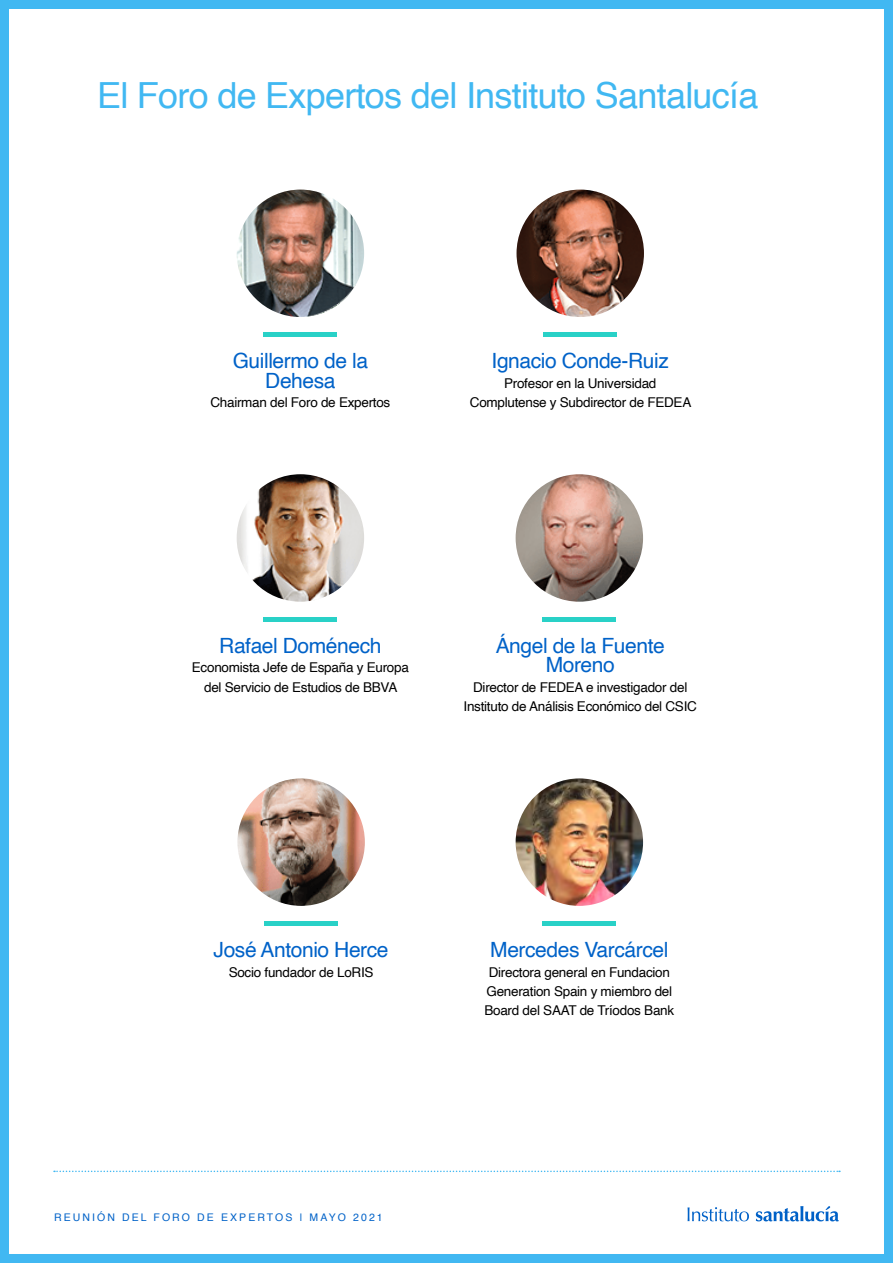
<style>
.page{position:relative;width:893px;height:1263px;background:#fff}
.page>*{position:absolute;margin:0;border:0;box-sizing:border-box;transform-origin:0 0}
.t1{font:36px "Helvetica";letter-spacing:-.02em;color:#41b8f2}
.t2{font:21px/19.5px "Helvetica";letter-spacing:-.02em;color:#0062c8;text-align:center}
.t3{font:13.5px/19.5px "Helvetica";letter-spacing:-.02em;color:#000;text-align:center}
.t4{font:10.5px "Helvetica";letter-spacing:.2em;color:#0062c8}
</style>
<div class="page">
<div style="left:0;top:0;width:893px;height:1263px;border:9px solid #41b8f2"></div>
<svg style="left:54px;top:1170px;width:786px;height:2px"></svg>
<svg style="left:688px;top:1207px;width:61px;height:14px"></svg>
<svg style="left:756px;top:1206px;width:83px;height:15px"></svg>
<img style="left:237px;top:778px;width:128px;height:128px;border-radius:64px">
<div style="left:264px;top:921px;width:74px;height:5px;background:#29d1c7"></div>
<img style="left:237px;top:190px;width:127px;height:127px;border-radius:64px">
<hr style="left:263px;top:333px;width:74px;height:4px;background:#29d1c7">
<img style="left:516px;top:190px;width:128px;height:127px;border-radius:64px">
<hr style="left:543px;top:333px;width:74px;height:4px;background:#29d1c7">
<img style="left:237px;top:474px;width:127px;height:128px;border-radius:64px">
<hr style="left:263px;top:617px;width:74px;height:4px;background:#29d1c7">
<img style="left:516px;top:474px;width:127px;height:128px;border-radius:64px">
<hr style="left:542px;top:617px;width:74px;height:4px;background:#29d1c7">
<img style="left:516px;top:778px;width:127px;height:128px;border-radius:64px">
<div style="left:542px;top:921px;width:74px;height:5px;background:#29d1c7"></div>
<h1 class="t1" style="left:97px;top:67px;width:663px">El Foro de Expertos del Instituto Santalucía</h1>
<h2 class="t2" style="left:233px;top:352px;width:137px">Guillermo de la<br>Dehesa</h2>
<p class="t3" style="left:210px;top:393px;width:182px">Chairman del Foro de Expertos</p>
<h2 class="t2" style="left:492px;top:352px;width:179px">Ignacio Conde-Ruiz</h2>
<p class="t3" style="left:470px;top:374px;width:223px">Profesor en la Universidad<br>Complutense y Subdirector de FEDEA</p>
<h2 class="t2" style="left:219px;top:636px;width:164px">Rafael Doménech</h2>
<p class="t3" style="left:192px;top:658px;width:218px">Economista Jefe de España y Europa del Servicio de Estudios de BBVA</p>
<h2 class="t2" style="left:496px;top:636px;width:171px">Ángel de la Fuente<br>Moreno</h2>
<p class="t3" style="left:464px;top:678px;width:235px">Director de FEDEA e investigador del<br>Instituto de Análisis Económico del CSIC</p>
<h2 class="t2" style="left:214px;top:940px;width:176px">José Antonio Herce</h2>
<p class="t3" style="left:229px;top:962px;width:146px">Socio fundador de LoRIS</p>
<p class="t4" style="left:54px;top:1209px;width:330px">REUNIÓN DEL FORO DE EXPERTOS | MAYO 2021</p>
<h2 class="t2" style="left:490px;top:940px;width:180px">Mercedes Varcárcel</h2>
<p class="t3" style="left:484px;top:962px;width:191px">Directora general en Fundacion<br>Generation Spain y miembro del<br>Board del SAAT de Tríodos Bank</p>
</div>
